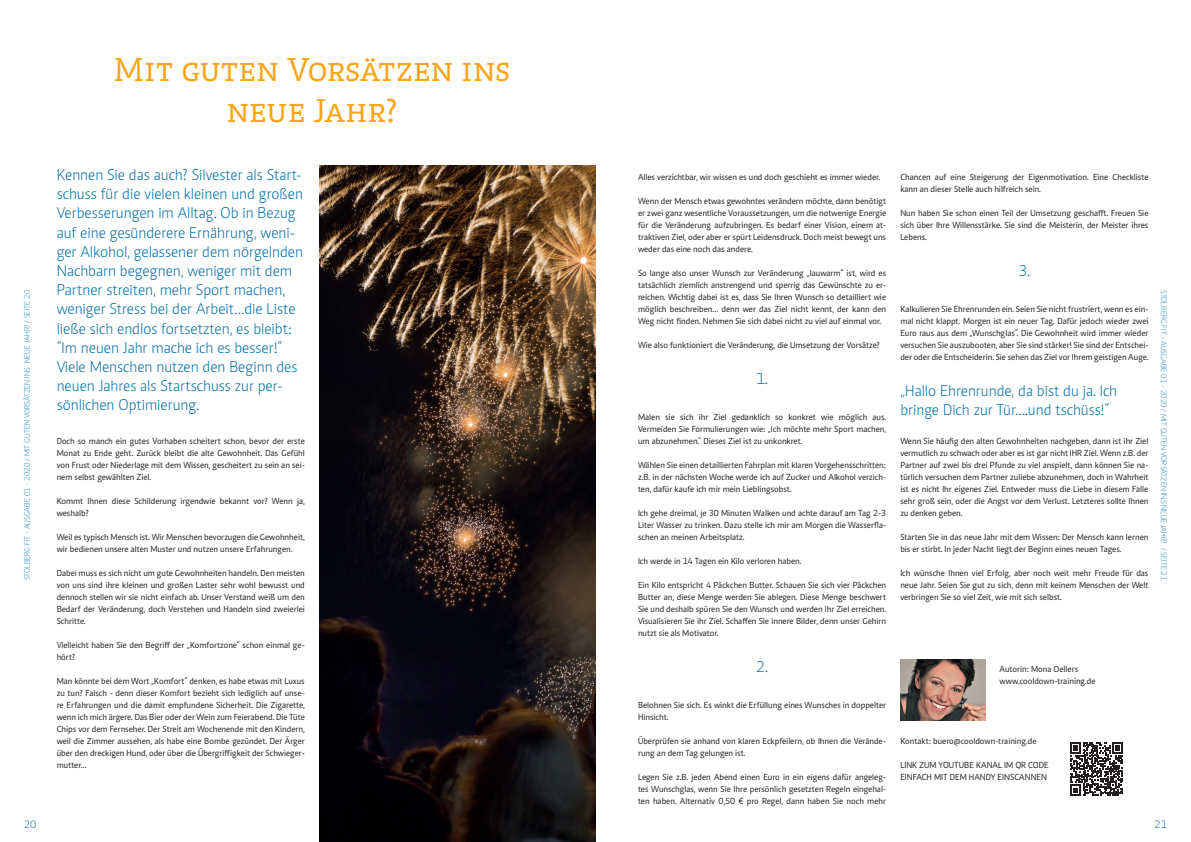
<style>
.page{position:relative;width:1191px;height:842px;background:#fff}
.page>*{position:absolute;margin:0;border:0;box-sizing:border-box;transform-origin:0 0}
.t1{font:34px/40.8px "Caput Serif Smallcaps";color:#f9a51b;text-align:center}
.t2{font:300 16px/19.2px "Caput";color:#006da6}
.t3{font:300 11px "Caput";color:#006da6}
.t4{font:9px/12px "Caput";color:#231f20;text-align:justify}
.t5{font:300 8px "Caput";color:#278abb}
</style>
<div class="page">
<img style="left:900px;top:659px;width:85px;height:62px">
<svg style="left:1070px;top:742px;width:53px;height:54px"></svg>
<img style="left:319px;top:166px;width:276px;height:676px">
<h1 class="t1" style="left:114px;top:50px;width:398px">Mit guten Vorsätzen ins neue Jahr?</h1>
<p class="t2" style="left:57px;top:165px;width:248px">Kennen Sie das auch? Silvester als Start&shy;schuss für die vielen kleinen und großen Verbesserungen im Alltag. Ob in Bezug auf eine gesünderere Ernährung, weni&shy;ger Alkohol, gelassener dem nörgelnden Nachbarn begegnen, weniger mit dem Partner streiten, mehr Sport machen, weniger Stress bei der Arbeit…die Liste ließe sich endlos fortsetzten, es bleibt: “Im neuen Jahr mache ich es besser!“ Viele Menschen nutzen den Beginn des neuen Jahres als Startschuss zur per&shy;sönlichen Optimierung.</p>
<p class="t4" style="left:57px;top:435px;width:250px">Doch so manch ein gutes Vorhaben scheitert schon, bevor der erste Monat zu Ende geht. Zurück bleibt die alte Gewohnheit. Das Gefühl von Frust oder Niederlage mit dem Wissen, gescheitert zu sein an sei&shy;nem selbst gewählten Ziel.</p>
<p class="t4" style="left:57px;top:495px;width:250px">Kommt Ihnen diese Schilderung irgendwie bekannt vor? Wenn ja, weshalb?</p>
<p class="t4" style="left:57px;top:531px;width:250px">Weil es typisch Mensch ist. Wir Menschen bevorzugen die Gewohnheit, wir bedienen unsere alten Muster und nutzen unsere Erfahrungen.</p>
<p class="t4" style="left:57px;top:567px;width:250px">Dabei muss es sich nicht um gute Gewohnheiten handeln. Den meisten von uns sind ihre kleinen und großen Laster sehr wohl bewusst und dennoch stellen wir sie nicht einfach ab. Unser Verstand weiß um den Bedarf der Veränderung, doch Verstehen und Handeln sind zweierlei Schritte.</p>
<p class="t4" style="left:57px;top:639px;width:250px">Vielleicht haben Sie den Begriff der „Komfortzone“ schon einmal ge&shy;hört?</p>
<p class="t4" style="left:57px;top:675px;width:250px">Man könnte bei dem Wort „Komfort“ denken, es habe etwas mit Luxus zu tun? Falsch - denn dieser Komfort bezieht sich lediglich auf unse&shy;re Erfahrungen und die damit empfundene Sicherheit. Die Zigarette, wenn ich mich ärgere. Das Bier oder der Wein zum Feierabend. Die Tüte Chips vor dem Fernseher. Der Streit am Wochenende mit den Kindern, weil die Zimmer aussehen, als habe eine Bombe gezündet. Der Ärger über den dreckigen Hund, oder über die Übergriffigkeit der Schwieger&shy;mutter…</p>
<p class="t4" style="left:900px;top:171px;width:250px">Chancen auf eine Steigerung der Eigenmotivation. Eine Checkliste kann an dieser Stelle auch hilfreich sein.</p>
<p class="t4" style="left:900px;top:207px;width:250px">Nun haben Sie schon einen Teil der Umsetzung geschafft. Freuen Sie sich über Ihre Willensstärke. Sie sind die Meisterin, der Meister ihres Lebens.</p>
<h2 class="t2" style="left:1018px;top:261px;width:13px">3.</h2>
<p class="t4" style="left:900px;top:303px;width:250px">Kalkulieren Sie Ehrenrunden ein. Seien Sie nicht frustriert, wenn es ein&shy;mal nicht klappt. Morgen ist ein neuer Tag. Dafür jedoch wieder zwei Euro raus aus dem „Wunschglas“. Die Gewohnheit wird immer wieder versuchen Sie auszubooten, aber Sie sind stärker! Sie sind der Entschei&shy;der oder die Entscheiderin. Sie sehen das Ziel vor Ihrem geistigen Auge.</p>
<h2 class="t2" style="left:900px;top:381px;width:218px">„Hallo Ehrenrunde, da bist du ja. Ich bringe Dich zur Tür….und tschüss!“</h2>
<p class="t4" style="left:900px;top:435px;width:250px">Wenn Sie häufig den alten Gewohnheiten nachgeben, dann ist ihr Ziel vermutlich zu schwach oder aber es ist gar nicht IHR Ziel. Wenn z.B. der Partner auf zwei bis drei Pfunde zu viel anspielt, dann können Sie na&shy;türlich versuchen dem Partner zuliebe abzunehmen, doch in Wahrheit ist es nicht Ihr eigenes Ziel. Entweder muss die Liebe in diesem Falle sehr groß sein, oder die Angst vor dem Verlust. Letzteres sollte Ihnen zu denken geben.</p>
<p class="t4" style="left:900px;top:531px;width:250px">Starten Sie in das neue Jahr mit dem Wissen: Der Mensch kann lernen bis er stirbt. In jeder Nacht liegt der Beginn eines neuen Tages.</p>
<p class="t4" style="left:900px;top:567px;width:250px">Ich wünsche Ihnen viel Erfolg, aber noch weit mehr Freude für das neue Jahr. Seien Sie gut zu sich, denn mit keinem Menschen der Welt verbringen Sie so viel Zeit, wie mit sich selbst.</p>
<p class="t4" style="left:638px;top:171px;width:244px">Alles verzichtbar, wir wissen es und doch geschieht es immer wieder.</p>
<p class="t4" style="left:638px;top:195px;width:250px">Wenn der Mensch etwas gewohntes verändern möchte, dann benötigt er zwei ganz wesentliche Voraussetzungen, um die notwenige Energie für die Veränderung aufzubringen. Es bedarf einer Vision, einem at&shy;traktiven Ziel, oder aber er spürt Leidensdruck. Doch meist bewegt uns weder das eine noch das andere.</p>
<p class="t4" style="left:638px;top:267px;width:250px">So lange also unser Wunsch zur Veränderung „lauwarm“ ist, wird es tatsächlich ziemlich anstrengend und sperrig das Gewünschte zu er&shy;reichen. Wichtig dabei ist es, dass Sie Ihren Wunsch so detailliert wie möglich beschreiben… denn wer das Ziel nicht kennt, der kann den Weg nicht finden. Nehmen Sie sich dabei nicht zu viel auf einmal vor.</p>
<p class="t4" style="left:638px;top:339px;width:243px">Wie also funktioniert die Veränderung, die Umsetzung der Vorsätze?</p>
<h2 class="t2" style="left:756px;top:369px;width:13px">1.</h2>
<p class="t4" style="left:638px;top:411px;width:250px">Malen sie sich ihr Ziel gedanklich so konkret wie möglich aus.<br>Vermeiden Sie Formulierungen wie: „Ich möchte mehr Sport machen, um abzunehmen.“ Dieses Ziel ist zu unkonkret.</p>
<p class="t4" style="left:638px;top:459px;width:250px">Wählen Sie einen detaillierten Fahrplan mit klaren Vorgehensschritten: z.B. in der nächsten Woche werde ich auf Zucker und Alkohol verzich&shy;ten, dafür kaufe ich mir mein Lieblingsobst.</p>
<p class="t4" style="left:638px;top:507px;width:250px">Ich gehe dreimal, je 30 Minuten Walken und achte darauf am Tag 2-3<br>Liter Wasser zu trinken. Dazu stelle ich mir am Morgen die Wasserfla&shy;schen an meinen Arbeitsplatz.</p>
<p class="t4" style="left:638px;top:555px;width:165px">Ich werde in 14 Tagen ein Kilo verloren haben.</p>
<p class="t4" style="left:638px;top:579px;width:250px">Ein Kilo entspricht 4 Päckchen Butter. Schauen Sie sich vier Päckchen Butter an, diese Menge werden Sie ablegen. Diese Menge beschwert Sie und deshalb spüren Sie den Wunsch und werden Ihr Ziel erreichen.<br>Visualisieren Sie ihr Ziel. Schaffen Sie innere Bilder, denn unser Gehirn nutzt sie als Motivator.</p>
<h2 class="t2" style="left:756px;top:657px;width:13px">2.</h2>
<p class="t4" style="left:638px;top:699px;width:250px">Belohnen Sie sich. Es winkt die Erfüllung eines Wunsches in doppelter<br>Hinsicht.</p>
<p class="t4" style="left:638px;top:735px;width:250px">Überprüfen sie anhand von klaren Eckpfeilern, ob Ihnen die Verände&shy;rung an dem Tag gelungen ist.</p>
<p class="t4" style="left:638px;top:771px;width:250px">Legen Sie z.B. jeden Abend einen Euro in ein eigens dafür angeleg&shy;tes Wunschglas, wenn Sie Ihre persönlich gesetzten Regeln eingehal&shy;ten haben. Alternativ 0,50 € pro Regel, dann haben Sie noch mehr</p>
<p class="t5" style="left:23px;top:580px;width:292px;rotate:-90deg">STOLBERG FIT - AUSGABE 01 - 2020 / Mit guten Vorsätzen ins neue Jahr? / SEITE 20</p>
<p class="t5" style="left:1168px;top:290px;width:292px;rotate:90deg">STOLBERG FIT - AUSGABE 01 - 2020 / Mit guten Vorsätzen ins neue Jahr? / SEITE 21</p>
<p class="t4" style="left:999px;top:663px;width:98px">Autorin: Mona Oellers www.cooldown-training.de</p>
<p class="t4" style="left:900px;top:735px;width:138px">Kontakt: buero@cooldown-training.de</p>
<p class="t4" style="left:900px;top:759px;width:150px">LINK ZUM YOUTUBE KANAL IM QR CODE<br>EINFACH MIT DEM HANDY EINSCANNEN</p>
<p class="t3" style="left:24px;top:818px;width:14px">20</p>
<p class="t3" style="left:1154px;top:818px;width:14px">21</p>
</div>
